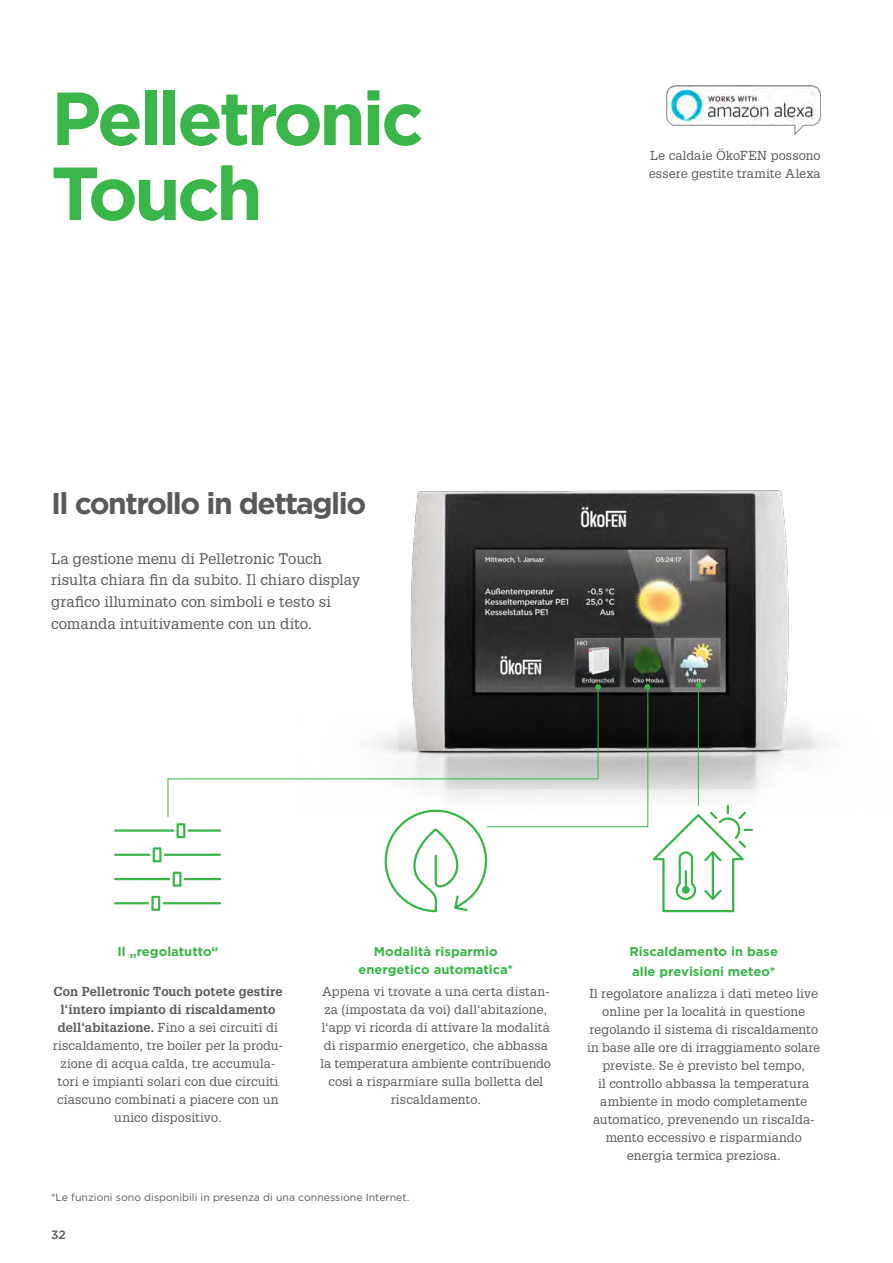
<style>
.page{position:relative;width:893px;height:1263px;background:#fff}
.page>*{position:absolute;margin:0;border:0;box-sizing:border-box;transform-origin:0 0}
.t1{font:700 75px/75px "Gotham";letter-spacing:-.05em;color:#39b54a}
.t2{font:700 30px "Gotham";letter-spacing:-.05em;color:#58595b}
.t3{font:15px/21.8px "Glypha LT Pro";letter-spacing:.005em;color:#58595b}
.t4{font:12.75px/18px "Glypha LT Pro";letter-spacing:.01em;color:#58595b;text-align:center}
.t5{font:700 12.75px/18px "Gotham";color:#39b54a;text-align:center}
.t6{font:500 12px "Gotham";color:#58595b}
.t7{font:10.5px "Gotham";color:#58595b}
.s1{font-weight:700}
</style>
<div class="page">
<img style="left:410px;top:490px;width:401px;height:298px">
<svg style="left:167px;top:739px;width:216px;height:78px"></svg>
<svg style="left:383px;top:682px;width:369px;height:231px"></svg>
<hr style="left:115px;top:829px;width:105px;height:3px;background:#39b54a">
<svg style="left:174px;top:823px;width:14px;height:16px"></svg>
<svg style="left:177px;top:823px;width:8px;height:15px"></svg>
<hr style="left:115px;top:854px;width:105px;height:2px;background:#39b54a">
<svg style="left:150px;top:848px;width:14px;height:15px"></svg>
<div style="left:153px;top:847px;width:9px;height:15px;background:#fff;border:2px solid #39b54a"></div>
<hr style="left:115px;top:878px;width:105px;height:2px;background:#39b54a">
<svg style="left:170px;top:871px;width:14px;height:16px"></svg>
<svg style="left:173px;top:872px;width:8px;height:15px"></svg>
<hr style="left:115px;top:902px;width:105px;height:2px;background:#39b54a">
<svg style="left:149px;top:895px;width:14px;height:15px"></svg>
<div style="left:151px;top:896px;width:9px;height:15px;background:#fff;border:2px solid #39b54a"></div>
<img style="left:666px;top:85px;width:155px;height:50px">
<h1 class="t1" style="left:51px;top:79px;width:374px">Pelletronic<br>Touch</h1>
<h2 class="t2" style="left:51px;top:486px;width:317px">Il controllo in dettaglio</h2>
<p class="t3" style="left:51px;top:547px;width:311px">La gestione menu di Pelletronic Touch risulta chiara fin da subito. Il chiaro display grafico illuminato con simboli e testo si comanda intuitivamente con un dito.</p>
<p class="t4" style="left:649px;top:146px;width:173px;text-align:left">Le caldaie ÖkoFEN possono essere gestite tramite Alexa</p>
<p class="t5" style="left:117px;top:942px;width:102px">Il „regolatutto“</p>
<p class="t4" style="left:53px;top:982px;width:231px"><span class="s1">Con Pelletronic Touch potete gestire l‘intero impianto di riscaldamento dell‘abitazione.</span> Fino a sei circuiti di riscaldamento, tre boiler per la produ&shy;zione di acqua calda, tre accumula&shy;tori e impianti solari con due circuiti ciascuno combinati a piacere con un unico dispositivo.</p>
<p class="t5" style="left:358px;top:942px;width:156px">Modalità risparmio energetico automatica*</p>
<p class="t4" style="left:321px;top:982px;width:232px">Appena vi trovate a una certa distan&shy;za (impostata da voi) dall‘abitazione, l‘app vi ricorda di attivare la modalità di risparmio energetico, che abbassa la temperatura ambiente contribuendo così a risparmiare sulla bolletta del riscaldamento.</p>
<p class="t7" style="left:51px;top:1191px;width:360px">*Le funzioni sono disponibili in presenza di una connessione Internet.</p>
<p class="t6" style="left:51px;top:1227px;width:16px">32</p>
<p class="t5" style="left:629px;top:942px;width:150px;line-height:19.5px;text-align:left">Riscaldamento in base alle previsioni meteo*</p>
<p class="t4" style="left:587px;top:984px;width:235px">Il regolatore analizza i dati meteo live online per la località in questione regolando il sistema di riscaldamento in base alle ore di irraggiamento solare previste. Se è previsto bel tempo,<br>il controllo abbassa la temperatura ambiente in modo completamente automatico, prevenendo un riscalda&shy;mento eccessivo e risparmiando energia termica preziosa.</p>
</div>
